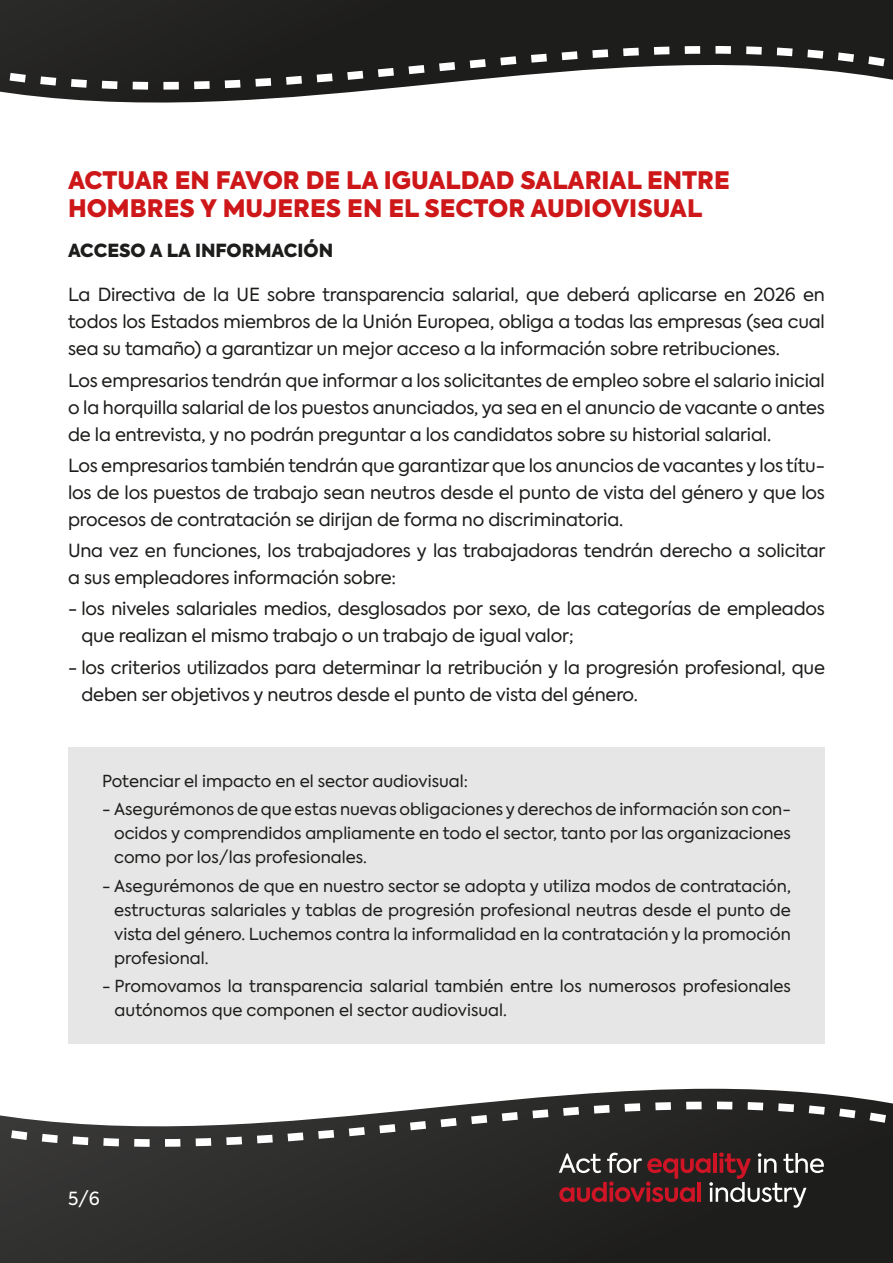
<style>
.page{position:relative;width:893px;height:1263px;background:#fff}
.page>*{position:absolute;margin:0;border:0;box-sizing:border-box;transform-origin:0 0}
.titles{font:900 24px/28.8px "Axiforma";color:#cd1719}
.t1{font:18px/27px "Axiforma";letter-spacing:-.01em;color:#1d1d1b;text-align:justify}
.t2{font:900 18px "Axiforma";color:#1d1d1b}
.t3{font:18px "Axiforma";color:#fff}
.t4{font:16.5px/24px "Axiforma";color:#1d1d1b;text-align:justify}
</style>
<div class="page">
<svg style="left:0;top:1189px;width:893px;height:74px;background:#262624"></svg>
<svg style="left:0;top:1088px;width:893px;height:101px"></svg>
<svg style="left:0;top:0;width:893px;height:5px;background:#20201e"></svg>
<svg style="left:0;top:5px;width:893px;height:98px"></svg>
<svg style="left:559px;top:1152px;width:265px;height:56px;background:#503536"></svg>
<div style="left:68px;top:747px;width:757px;height:296px;background:#e6e6e6"></div>
<p class="titles" style="left:68px;top:166px;width:663px">ACTUAR EN FAVOR DE LA IGUALDAD SALARIAL ENTRE<br>HOMBRES Y MUJERES EN EL SECTOR AUDIOVISUAL</p>
<p class="t2" style="left:68px;top:238px;width:267px">ACCESO A LA INFORMACIÓN</p>
<p class="t1" style="left:68px;top:282px;width:758px">La Directiva de la UE sobre transparencia salarial, que deberá aplicarse en 2026 en todos los Estados miembros de la Unión Europea, obliga a todas las empresas (sea cual sea su tamaño) a garantizar un mejor acceso a la información sobre retribuciones.</p>
<p class="t1" style="left:68px;top:367px;width:758px">Los empresarios tendrán que informar a los solicitantes de empleo sobre el salario inicial o la horquilla salarial de los puestos anunciados, ya sea en el anuncio de vacante o antes de la entrevista, y no podrán preguntar a los candidatos sobre su historial salarial.</p>
<p class="t1" style="left:68px;top:452px;width:758px">Los empresarios también tendrán que garantizar que los anuncios de vacantes y los títu&shy;los de los puestos de trabajo sean neutros desde el punto de vista del género y que los procesos de contratación se dirijan de forma no discriminatoria.</p>
<p class="t1" style="left:68px;top:537px;width:759px">Una vez en funciones, los trabajadores y las trabajadoras tendrán derecho a solicitar a sus empleadores información sobre:</p>
<p class="t1" style="left:81px;top:596px;width:745px;text-indent:-13px">- los niveles salariales medios, desglosados por sexo, de las categorías de empleados que realizan el mismo trabajo o un trabajo de igual valor;</p>
<p class="t1" style="left:81px;top:654px;width:745px;text-indent:-13px">- los criterios utilizados para determinar la retribución y la progresión profesional, que deben ser objetivos y neutros desde el punto de vista del género.</p>
<p class="t4" style="left:102px;top:769px;width:367px">Potenciar el impacto en el sector audiovisual:</p>
<p class="t4" style="left:114px;top:797px;width:678px;text-indent:-12px">- Asegurémonos de que estas nuevas obligaciones y derechos de información son con&shy;ocidos y comprendidos ampliamente en todo el sector, tanto por las organizaciones como por los/las profesionales.</p>
<p class="t4" style="left:114px;top:874px;width:678px;text-indent:-12px">- Asegurémonos de que en nuestro sector se adopta y utiliza modos de contratación, estructuras salariales y tablas de progresión profesional neutras desde el punto de vista del género. Luchemos contra la informalidad en la contratación y la promoción profesional.</p>
<p class="t4" style="left:115px;top:974px;width:678px;text-indent:-13px">- Promovamos la transparencia salarial también entre los numerosos profesionales autónomos que componen el sector audiovisual.</p>
<p class="t3" style="left:68px;top:1186px;width:33px">5/6</p>
</div>
